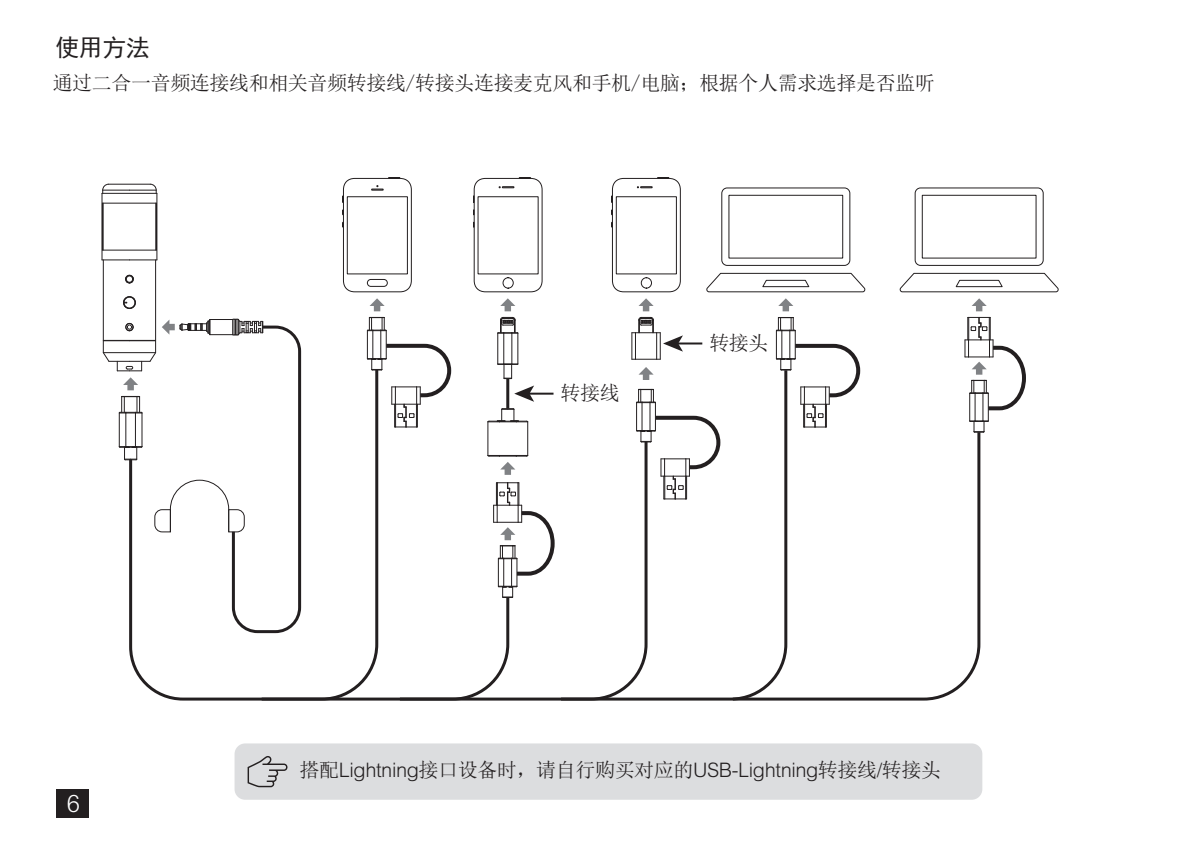
<style>
.page{position:relative;width:1191px;height:851px;background:#fff}
.page>*{position:absolute;margin:0;border:0;box-sizing:border-box;transform-origin:0 0}
.t1{font:24px "Sim Hei";color:#231f20}
.t2{font:300 24px "Arial MT Std";color:#fff}
.t3{font:20px "Sim Sun";letter-spacing:-.02em;color:#231f20}
.t4{font:300 20px "Arial MT Std";letter-spacing:-.02em;color:#231f20}
.s1{font-family:"Sim Sun";font-weight:400}
</style>
<div class="page">
<hr style="left:129px;top:189px;width:27px;height:2px;background:#231f20">
<hr style="left:103px;top:189px;width:26px;height:2px;background:#231f20">
<svg style="left:125px;top:274px;width:9px;height:10px"></svg>
<hr style="left:109px;top:183px;width:41px;height:2px;background:#231f20">
<hr style="left:102px;top:249px;width:54px;height:2px;background:#231f20">
<hr style="left:102px;top:193px;width:55px;height:1px;background:#231f20">
<svg style="left:103px;top:259px;width:53px;height:1px"></svg>
<hr style="left:102px;top:202px;width:54px;height:2px;background:#231f20">
<hr style="left:102px;top:203px;width:2px;height:47px;background:#231f20">
<hr style="left:155px;top:203px;width:1px;height:47px;background:#231f20">
<svg style="left:102px;top:183px;width:8px;height:10px"></svg>
<svg style="left:149px;top:183px;width:8px;height:10px"></svg>
<hr style="left:101px;top:193px;width:2px;height:67px;background:#231f20">
<hr style="left:156px;top:193px;width:2px;height:67px;background:#231f20">
<hr style="left:103px;top:260px;width:1px;height:80px;background:#231f20">
<hr style="left:155px;top:260px;width:1px;height:80px;background:#231f20">
<div style="left:234px;top:743px;width:748px;height:56px;background:#dcdddf;border-radius:11px"></div>
<svg style="left:248px;top:756px;width:39px;height:31px"></svg>
<div style="left:343px;top:178px;width:69px;height:114px;border:1px solid #231f20;border-radius:11px"></div>
<svg style="left:342px;top:195px;width:2px;height:8px"></svg>
<svg style="left:342px;top:209px;width:2px;height:19px"></svg>
<svg style="left:370px;top:177px;width:31px;height:14px"></svg>
<div style="left:347px;top:196px;width:61px;height:78px;border:1px solid #231f20"></div>
<div style="left:367px;top:279px;width:21px;height:8px;border:1px solid #231f20;border-radius:3px"></div>
<div style="left:474px;top:178px;width:68px;height:114px;border:1px solid #231f20;border-radius:11px"></div>
<svg style="left:518px;top:177px;width:13px;height:2px"></svg>
<svg style="left:473px;top:195px;width:2px;height:8px"></svg>
<svg style="left:473px;top:209px;width:2px;height:19px"></svg>
<svg style="left:498px;top:186px;width:17px;height:3px"></svg>
<div style="left:502px;top:277px;width:12px;height:11px;border:1px solid #231f20;border-radius:5px"></div>
<div style="left:721px;top:187px;width:129px;height:79px;border:1px solid #231f20;border-radius:5px"></div>
<div style="left:728px;top:195px;width:115px;height:63px;border:1px solid #231f20"></div>
<svg style="left:649px;top:499px;width:81px;height:202px"></svg>
<svg style="left:730px;top:433px;width:251px;height:268px"></svg>
<svg style="left:964px;top:317px;width:62px;height:116px"></svg>
<div style="left:612px;top:178px;width:69px;height:114px;border:1px solid #231f20;border-radius:11px"></div>
<svg style="left:656px;top:177px;width:14px;height:2px"></svg>
<svg style="left:611px;top:195px;width:2px;height:8px"></svg>
<svg style="left:611px;top:209px;width:2px;height:19px"></svg>
<svg style="left:636px;top:186px;width:17px;height:3px"></svg>
<div style="left:616px;top:196px;width:61px;height:78px;border:1px solid #231f20"></div>
<svg style="left:556px;top:499px;width:93px;height:202px"></svg>
<div style="left:914px;top:187px;width:129px;height:79px;border:1px solid #231f20;border-radius:5px"></div>
<svg style="left:899px;top:272px;width:160px;height:39px"></svg>
<div style="left:921px;top:195px;width:115px;height:63px;border:1px solid #231f20"></div>
<svg style="left:631px;top:272px;width:234px;height:227px"></svg>
<svg style="left:102px;top:295px;width:454px;height:406px"></svg>
<div style="left:57px;top:788px;width:32px;height:29px;background:#231f20"></div>
<p class="t1" style="left:55px;top:35px;width:96px">使用方法</p>
<p class="t3" style="left:53px;top:73px;width:883px">通过二合一音频连接线和相关音频转接线/转接头连接麦克风和手机/电脑；根据个人需求选择是否监听</p>
<p class="t3" style="left:560px;top:383px;width:61px">转接线</p>
<p class="t3" style="left:709px;top:333px;width:61px">转接头</p>
<p class="t2" style="left:67px;top:789px;width:15px">6</p>
<p class="t4" style="left:300px;top:758px;width:643px"><span class="s1">搭配</span>Lightning<span class="s1">接口设备时，请自行购买对应的</span>USB-Lightning<span class="s1">转接线</span>/<span class="s1">转接头</span></p>
</div>
